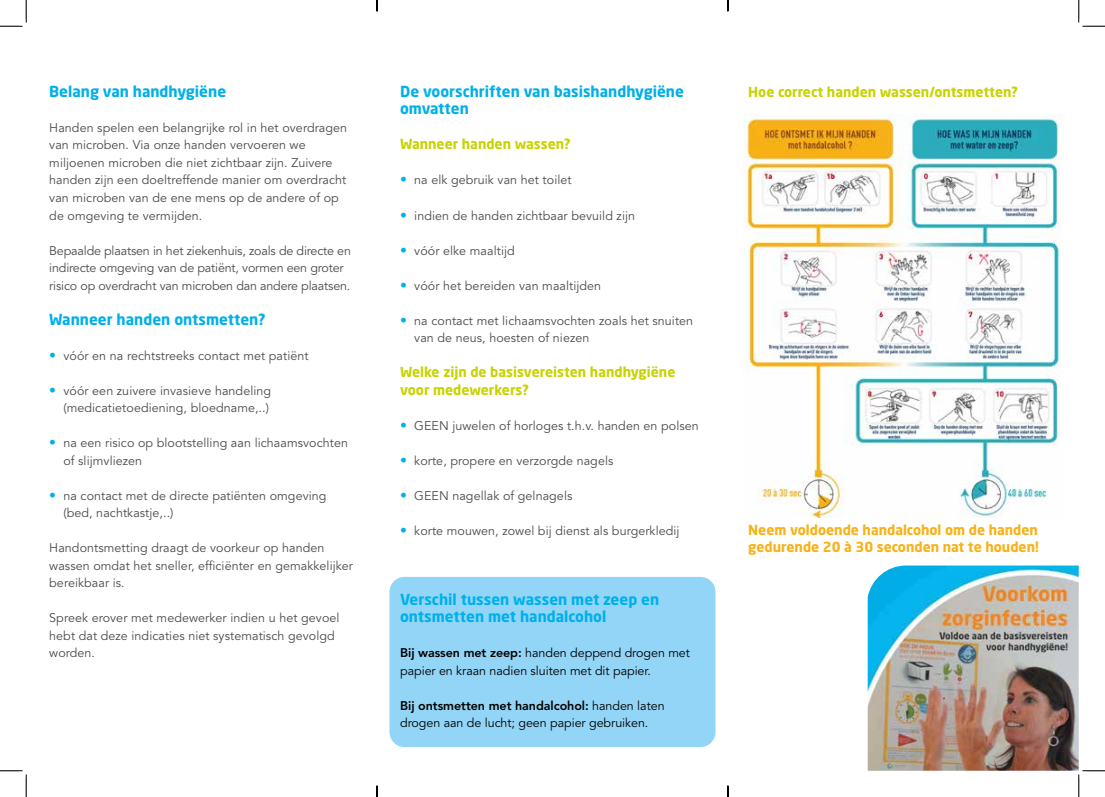
<style>
.page{position:relative;width:1105px;height:797px;background:#fff}
.page>*{position:absolute;margin:0;border:0;box-sizing:border-box;transform-origin:0 0}
.t1{font:700 15px/17.5px "Neo Sans Pro";color:#00b0e9}
.t2{font:700 13.75px/17.5px "Neo Sans Pro";color:#c8d300}
.t3{font:700 13.75px/17.5px "Neo Sans Pro";color:#f8b117}
.t4{font:12.5px/17.5px "Avenir LT Std";letter-spacing:.005em;color:#4a4a49}
.t5{font:12.5px/17.5px "Avenir LT Std";letter-spacing:-.005em;color:#000}
.t6{font:12.5px/17.5px "Avenir LT Std";letter-spacing:-.015em;color:#4a4a49}
.s1{font-size:13.75px;color:#00b0e9}
.s2{font-weight:800}
</style>
<div class="page">
<div style="left:389px;top:577px;width:326px;height:170px;background:#93d5f6;border-radius:15px"></div>
<img style="left:868px;top:565px;width:211px;height:205px">
<img style="left:743px;top:115px;width:318px;height:402px">
<svg style="left:0;top:0;width:27px;height:27px"></svg>
<svg style="left:0;top:770px;width:27px;height:27px"></svg>
<svg style="left:1078px;top:0;width:27px;height:27px"></svg>
<svg style="left:1078px;top:770px;width:27px;height:27px"></svg>
<svg style="left:376px;top:0;width:2px;height:11px"></svg>
<svg style="left:376px;top:785px;width:2px;height:12px"></svg>
<svg style="left:727px;top:0;width:2px;height:11px"></svg>
<svg style="left:727px;top:785px;width:2px;height:12px"></svg>
<p class="t1" style="left:49px;top:82px;width:178px">Belang van handhygiëne</p>
<p class="t4" style="left:49px;top:119px;width:299px">Handen spelen een belangrijke rol in het overdragen van microben. Via onze handen vervoeren we miljoenen microben die niet zichtbaar zijn. Zuivere handen zijn een doeltreffende manier om overdracht van microben van de ene mens op de andere of op de omgeving te vermijden.</p>
<p class="t6" style="left:49px;top:242px;width:303px">Bepaalde plaatsen in het ziekenhuis, zoals de directe en indirecte omgeving van de patiënt, vormen een groter risico op overdracht van microben dan andere plaatsen.</p>
<p class="t1" style="left:49px;top:310px;width:218px">Wanneer handen ontsmetten?</p>
<p class="t4" style="left:49px;top:347px;width:261px"><span class="s1">•</span> vóór en na rechtstreeks contact met patiënt</p>
<p class="t4" style="left:49px;top:382px;width:223px;text-align:right"><span class="s1">•</span> vóór een zuivere invasieve handeling (medicatietoediening, bloedname,..)</p>
<p class="t4" style="left:63px;top:434px;width:286px;text-indent:-14px"><span class="s1">•</span> na een risico op blootstelling aan lichaamsvochten of slijmvliezen</p>
<p class="t4" style="left:63px;top:487px;width:265px;text-indent:-14px"><span class="s1">•</span> na contact met de directe patiënten omgeving (bed, nachtkastje,..)</p>
<p class="t4" style="left:49px;top:539px;width:305px">Handontsmetting draagt de voorkeur op handen wassen omdat het sneller, efficiënter en gemakkelijker bereikbaar is.</p>
<p class="t4" style="left:49px;top:609px;width:292px">Spreek erover met medewerker indien u het gevoel hebt dat deze indicaties niet systematisch gevolgd worden.</p>
<p class="t1" style="left:400px;top:82px;width:285px">De voorschriften van basishandhygiëne omvatten</p>
<p class="t2" style="left:400px;top:135px;width:172px">Wanneer handen wassen?</p>
<p class="t4" style="left:400px;top:172px;width:173px"><span class="s1">•</span> na elk gebruik van het toilet</p>
<p class="t4" style="left:400px;top:207px;width:236px"><span class="s1">•</span> indien de handen zichtbaar bevuild zijn</p>
<p class="t4" style="left:400px;top:242px;width:116px"><span class="s1">•</span> vóór elke maaltijd</p>
<p class="t4" style="left:400px;top:277px;width:203px"><span class="s1">•</span> vóór het bereiden van maaltijden</p>
<p class="t4" style="left:414px;top:312px;width:280px;text-indent:-14px"><span class="s1">•</span> na contact met lichaamsvochten zoals het snuiten van de neus, hoesten of niezen</p>
<p class="t2" style="left:400px;top:363px;width:277px">Welke zijn de basisvereisten handhygiëne voor medewerkers?</p>
<p class="t4" style="left:400px;top:417px;width:300px"><span class="s1">•</span> GEEN juwelen of horloges t.h.v. handen en polsen</p>
<p class="t4" style="left:400px;top:452px;width:215px"><span class="s1">•</span> korte, propere en verzorgde nagels</p>
<p class="t4" style="left:400px;top:487px;width:174px"><span class="s1">•</span> GEEN nagellak of gelnagels</p>
<p class="t4" style="left:400px;top:522px;width:281px"><span class="s1">•</span> korte mouwen, zowel bij dienst als burgerkledij</p>
<p class="t1" style="left:400px;top:590px;width:261px">Verschil tussen wassen met zeep en ontsmetten met handalcohol</p>
<p class="t5" style="left:400px;top:644px;width:291px"><span class="s2">Bij wassen met zeep:</span> handen deppend drogen met papier en kraan nadien sluiten met dit papier.</p>
<p class="t5" style="left:400px;top:697px;width:266px"><span class="s2">Bij ontsmetten met handalcohol:</span> handen laten drogen aan de lucht; geen papier gebruiken.</p>
<p class="t2" style="left:748px;top:83px;width:271px">Hoe correct handen wassen/ontsmetten?</p>
<p class="t3" style="left:748px;top:520px;width:292px">Neem voldoende handalcohol om de handen gedurende 20 à 30 seconden nat te houden!</p>
</div>
